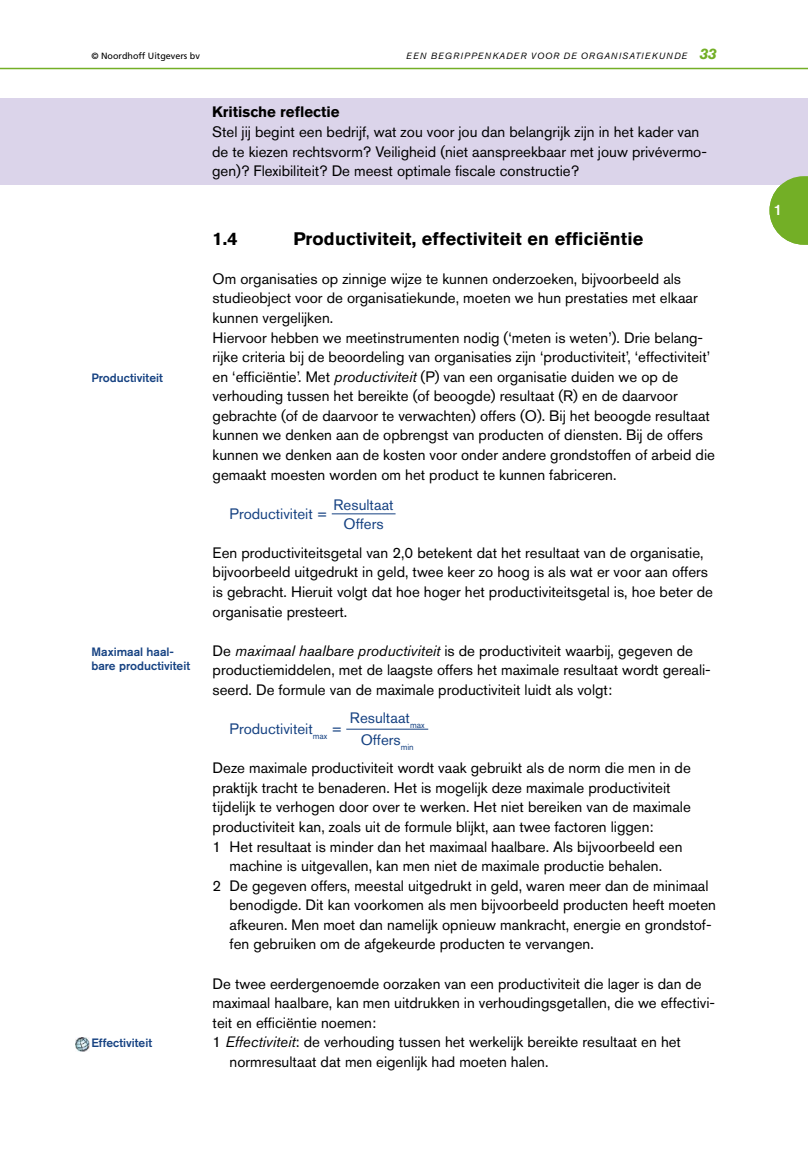
<style>
.page{position:relative;width:808px;height:1149px;background:#fff}
.page>*{position:absolute;margin:0;border:0;box-sizing:border-box;transform-origin:0 0}
.t1{font:700 18px "Akzidenz Grotesk BE";letter-spacing:.01em;color:#000}
.t2{font:15px/19.5px "Akzidenz Grotesk BE";color:#000}
.t3{font:15px/20px "Akzidenz Grotesk BE";color:#164282;text-align:center}
.t4{font:700 15px "Akzidenz Grotesk BE";color:#000}
.t5{font:italic 700 15px "Akzidenz Grotesk BE";color:#73af26}
.t6{font:500 15px "Akzidenz Grotesk BE";color:#fff}
.t7{font:500 12px/14.7px "Akzidenz Grotesk BE";color:#164282}
.t8{font:italic 9px "Akzidenz Grotesk BE";letter-spacing:.12em;color:#000}
.t9{font:9px "Frutiger LT Std";color:#000}
.s1{font-style:italic}
</style>
<div class="page">
<hr style="left:0;top:68px;width:808px;height:1px;background:#73af26">
<hr style="left:332px;top:513px;width:64px;height:1px;background:#164282">
<hr style="left:346px;top:728px;width:82px;height:1px;background:#164282">
<div style="left:0;top:98px;width:808px;height:87px;background:#dbd4ea"></div>
<img style="left:75px;top:1037px;width:14px;height:13px">
<svg style="left:769px;top:176px;width:39px;height:68px"></svg>
<p class="t9" style="left:91px;top:50px;width:110px">© Noordhoff Uitgevers bv</p>
<p class="t8" style="left:406px;top:50px;width:62px">Een begrippen</p>
<p class="t8" style="left:492px;top:50px;width:15px">kade</p>
<p class="t8" style="left:520px;top:50px;width:83px">r voor de -organi</p>
<p class="t8" style="left:622px;top:50px;width:14px">satie</p>
<p class="t8" style="left:652px;top:50px;width:15px">kunde</p>
<p class="t5" style="left:700px;top:44px;width:18px">33</p>
<p class="t7" style="left:91px;top:370px;width:73px">productiviteit</p>
<p class="t7" style="left:91px;top:643px;width:100px">maximaal haal&shy;bare productiviteit</p>
<p class="t7" style="left:91px;top:1035px;width:62px">Effectiviteit</p>
<p class="t4" style="left:212px;top:103px;width:129px">Kritische reflectie</p>
<p class="t2" style="left:212px;top:122px;width:496px">Stel jij begint een bedrijf, wat zou voor jou dan belangrijk zijn in het kader van de te kiezen rechtsvorm? Veiligheid (niet aanspreekbaar met jouw privévermo&shy;gen)? Flexibiliteit? De meest optimale fiscale constructie?</p>
<p class="t1" style="left:213px;top:228px;width:27px">1.4</p>
<p class="t1" style="left:293px;top:228px;width:351px">Productiviteit, effectiviteit en efficiëntie</p>
<p class="t2" style="left:213px;top:269px;width:504px">Om organisaties op zinnige wijze te kunnen onderzoeken, bijvoorbeeld als studieobject voor de organisatiekunde, moeten we hun prestaties met elkaar kunnen vergelijken.<br>Hiervoor hebben we meetinstrumenten nodig (‘meten is weten’). Drie belang&shy;rijke criteria bij de beoordeling van organisaties zijn ‘productiviteit’, ‘effectiviteit’ en ‘efficiëntie’. Met <span class="s1">productiviteit</span> (P) van een organisatie duiden we op de verhouding tussen het bereikte (of beoogde) resultaat (R) en de daarvoor gebrachte (of de daarvoor te verwachten) offers (O). Bij het beoogde resultaat kunnen we denken aan de opbrengst van producten of diensten. Bij de offers kunnen we denken aan de kosten voor onder andere grondstoffen of arbeid die gemaakt moesten worden om het product te kunnen fabriceren.</p>
<p class="t3" style="left:230px;top:503px;width:100px">Productiviteit =</p>
<p class="t3" style="left:334px;top:494px;width:62px">Resultaat<br>Offers</p>
<p class="t2" style="left:213px;top:542px;width:502px">Een productiviteitsgetal van 2,0 betekent dat het resultaat van de organisatie, bijvoorbeeld uitgedrukt in geld, twee keer zo hoog is als wat er voor aan offers is gebracht. Hieruit volgt dat hoe hoger het productiviteitsgetal is, hoe beter de organisatie presteert.</p>
<p class="t2" style="left:213px;top:640px;width:500px">De <span class="s1">maximaal haalbare productiviteit</span> is de productiviteit waarbij, gegeven de productiemiddelen, met de laagste offers het maximale resultaat wordt gereali&shy;seerd. De formule van de maximale productiviteit luidt als volgt:</p>
<p class="t3" style="left:230px;top:718px;width:114px">Productiviteit<sub>max</sub> =</p>
<p class="t3" style="left:350px;top:706px;width:76px;line-height:22.2px">Resultaat<sub>max<br></sub>Offers<sub>min</sub></p>
<p class="t2" style="left:213px;top:758px;width:480px">Deze maximale productiviteit wordt vaak gebruikt als de norm die men in de</p>
<p class="t2" style="left:213px;top:777px;width:459px">praktijk tracht te benaderen. Het is mogelijk deze maximale productiviteit</p>
<p class="t2" style="left:213px;top:797px;width:480px">tijdelijk te verhogen door over te werken. Het niet bereiken van de maximale</p>
<p class="t2" style="left:213px;top:816px;width:442px">productiviteit kan, zoals uit de formule blijkt, aan twee factoren liggen:</p>
<p class="t2" style="left:213px;top:836px;width:471px">1 Het resultaat is minder dan het maximaal haalbare. Als bijvoorbeeld een</p>
<p class="t2" style="left:230px;top:855px;width:434px">machine is uitgevallen, kan men niet de maximale productie behalen.</p>
<p class="t2" style="left:213px;top:875px;width:497px">2 De gegeven offers, meestal uitgedrukt in geld, waren meer dan de minimaal</p>
<p class="t2" style="left:230px;top:894px;width:488px">benodigde. Dit kan voorkomen als men bijvoorbeeld producten heeft moeten</p>
<p class="t2" style="left:230px;top:914px;width:483px">afkeuren. Men moet dan namelijk opnieuw mankracht, energie en grondstof-</p>
<p class="t2" style="left:230px;top:934px;width:366px">fen gebruiken om de afgekeurde producten te vervangen.</p>
<p class="t2" style="left:213px;top:973px;width:491px">De twee eerdergenoemde oorzaken van een productiviteit die lager is dan de</p>
<p class="t2" style="left:213px;top:992px;width:504px">maximaal haalbare, kan men uitdrukken in verhoudingsgetallen, die we effectivi-</p>
<p class="t2" style="left:213px;top:1012px;width:165px">teit en efficiëntie noemen:</p>
<p class="t2" style="left:213px;top:1031px;width:470px">1 <span class="s1">Effectiviteit</span>: de verhouding tussen het werkelijk bereikte resultaat en het</p>
<p class="t2" style="left:230px;top:1051px;width:320px">normresultaat dat men eigenlijk had moeten halen.</p>
<p class="t6" style="left:774px;top:201px;width:10px">1</p>
</div>
